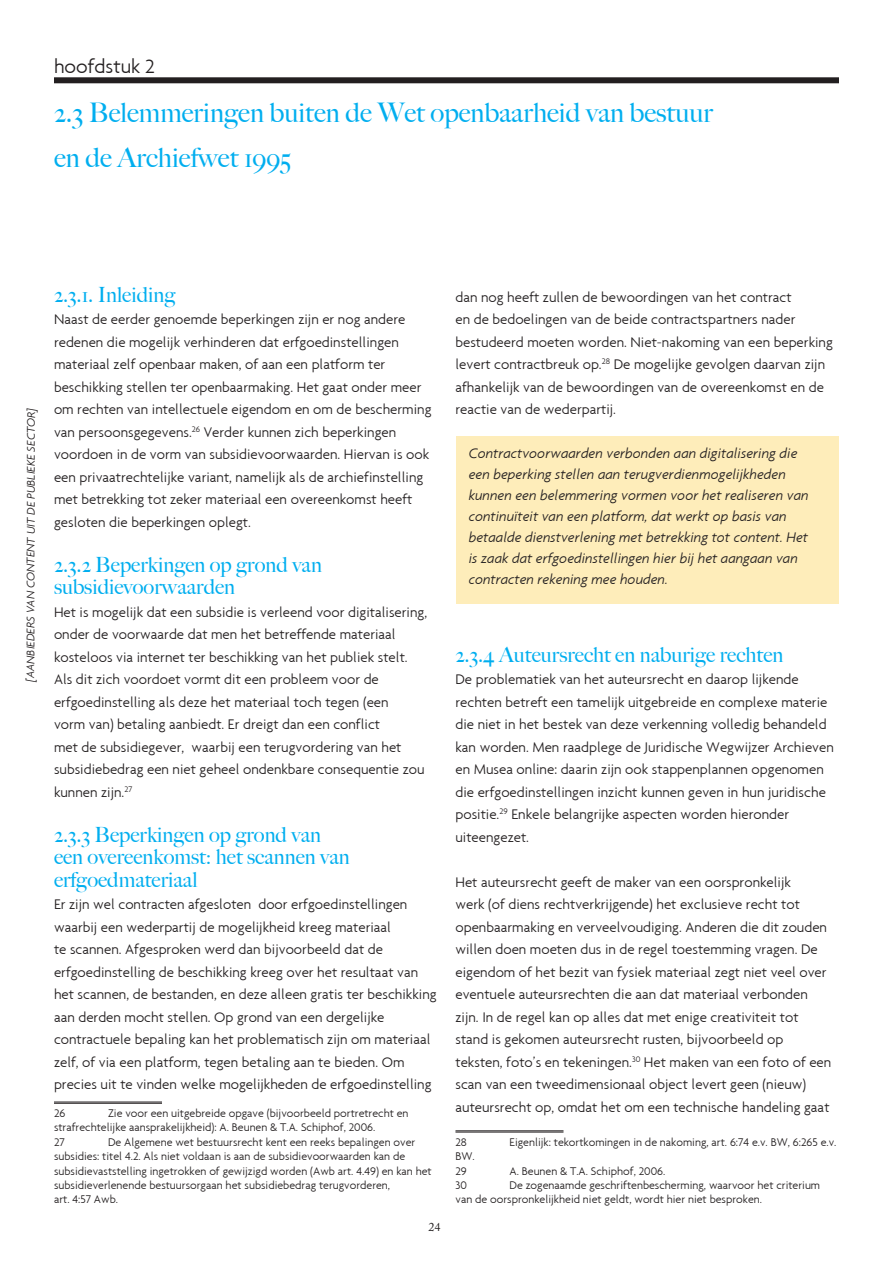
<style>
.page{position:relative;width:893px;height:1263px;background:#fff}
.page>*{position:absolute;margin:0;border:0;box-sizing:border-box;transform-origin:0 0}
.t1{font:500 27px/45px "Big Caslon";color:#00aeef}
.t2{font:500 21px/22.5px "Big Caslon";color:#00aeef}
.t3{font:300 21px "Agenda";color:#231f20}
.t4{font:300 15px/22.5px "Agenda";color:#231f20}
.t5{font:italic 300 15px/21px "Agenda";color:#231f20}
.t6{font:300 12px/14.4px "Agenda";color:#231f20}
.t7{font:italic 300 12px "Agenda";letter-spacing:-.005em;color:#231f20}
.t8{font:12px "Adobe Caslon Pro";color:#231f20}
</style>
<div class="page">
<div style="left:54px;top:77px;width:785px;height:6px;background:#231f20"></div>
<hr style="left:54px;top:1102px;width:108px;height:1px;background:#231f20">
<hr style="left:54px;top:1103px;width:108px;height:1px;background:#231f20">
<hr style="left:455px;top:1130px;width:108px;height:1px;background:#231f20">
<hr style="left:455px;top:1132px;width:108px;height:1px;background:#231f20">
<div style="left:456px;top:436px;width:383px;height:168px;background:#feedba"></div>
<h2 class="t3" style="left:54px;top:54px;width:102px">hoofdstuk 2</h2>
<h1 class="t1" style="left:54px;top:90px;width:661px">2.3 Belemmeringen buiten de Wet openbaarheid van bestuur en de Archiefwet 1995</h1>
<p class="t7" style="left:24px;top:682px;width:276px;rotate:-90deg">[Aanbieders van content uit de publieke sector]</p>
<h2 class="t2" style="left:54px;top:283px;width:123px">2.3.1. Inleiding</h2>
<p class="t4" style="left:54px;top:308px;width:379px">Naast de eerder genoemde beperkingen zijn er nog andere redenen die mogelijk verhinderen dat erfgoedinstellingen materiaal zelf openbaar maken, of aan een platform ter beschikking stellen ter openbaarmaking. Het gaat onder meer om rechten van intellectuele eigendom en om de bescherming van persoonsgegevens.<sup>26</sup> Verder kunnen zich beperkingen voordoen in de vorm van subsidievoorwaarden. Hiervan is ook een privaatrechtelijke variant, namelijk als de archiefinstelling met betrekking tot zeker materiaal een overeenkomst heeft gesloten die beperkingen oplegt.</p>
<h2 class="t2" style="left:54px;top:553px;width:269px">2.3.2 Beperkingen op grond van subsidievoorwaarden</h2>
<p class="t4" style="left:54px;top:600px;width:375px">Het is mogelijk dat een subsidie is verleend voor digitalisering, onder de voorwaarde dat men het betreffende materiaal kosteloos via internet ter beschikking van het publiek stelt.<br>Als dit zich voordoet vormt dit een probleem voor de erfgoedinstelling als deze het materiaal toch tegen (een<br>vorm van) betaling aanbiedt. Er dreigt dan een conflict<br>met de subsidiegever, waarbij een terugvordering van het subsidiebedrag een niet geheel ondenkbare consequentie zou kunnen zijn.<sup>27</sup></p>
<h2 class="t2" style="left:54px;top:823px;width:297px">2.3.3 Beperkingen op grond van een overeenkomst: het scannen van erfgoedmateriaal</h2>
<p class="t4" style="left:54px;top:893px;width:384px">Er zijn wel contracten afgesloten door erfgoedinstellingen waarbij een wederpartij de mogelijkheid kreeg materiaal<br>te scannen. Afgesproken werd dan bijvoorbeeld dat de erfgoedinstelling de beschikking kreeg over het resultaat van het scannen, de bestanden, en deze alleen gratis ter beschikking aan derden mocht stellen. Op grond van een dergelijke contractuele bepaling kan het problematisch zijn om materiaal zelf, of via een platform, tegen betaling aan te bieden. Om precies uit te vinden welke mogelijkheden de erfgoedinstelling</p>
<p class="t6" style="left:54px;top:1106px;width:13px">26</p>
<p class="t6" style="left:54px;top:1106px;width:356px;text-indent:54px">Zie voor een uitgebreide opgave (bijvoorbeeld portretrecht en strafrechtelijke aansprakelijkheid): A. Beunen &amp; T.A. Schiphof, 2006.<br>27</p>
<p class="t6" style="left:54px;top:1134px;width:379px;text-indent:54px">De Algemene wet bestuursrecht kent een reeks bepalingen over subsidies: titel 4.2. Als niet voldaan is aan de subsidievoorwaarden kan de subsidievaststelling ingetrokken of gewijzigd worden (Awb art. 4.49) en kan het subsidieverlenende bestuursorgaan het subsidiebedrag terugvorderen,<br>art. 4:57 Awb.</p>
<p class="t8" style="left:428px;top:1220px;width:13px">24</p>
<p class="t4" style="left:455px;top:285px;width:379px">dan nog heeft zullen de bewoordingen van het contract<br>en de bedoelingen van de beide contractspartners nader bestudeerd moeten worden. Niet-nakoming van een beperking levert contractbreuk op.<sup>28</sup> De mogelijke gevolgen daarvan zijn afhankelijk van de bewoordingen van de overeenkomst en de reactie van de wederpartij.</p>
<p class="t5" style="left:469px;top:443px;width:341px">Contractvoorwaarden verbonden aan digitalisering die een beperking stellen aan terugverdienmogelijkheden kunnen een belemmering vormen voor het realiseren van continuïteit van een platform, dat werkt op basis van betaalde dienstverlening met betrekking tot content. Het is zaak dat erfgoedinstellingen hier bij het aangaan van contracten rekening mee houden.</p>
<h2 class="t2" style="left:455px;top:643px;width:329px">2.3.4 Auteursrecht en naburige rechten</h2>
<p class="t4" style="left:455px;top:668px;width:380px">De problematiek van het auteursrecht en daarop lijkende rechten betreft een tamelijk uitgebreide en complexe materie die niet in het bestek van deze verkenning volledig behandeld kan worden. Men raadplege de Juridische Wegwijzer Archieven en Musea online: daarin zijn ook stappenplannen opgenomen die erfgoedinstellingen inzicht kunnen geven in hun juridische positie.<sup>29</sup> Enkele belangrijke aspecten worden hieronder uiteengezet.</p>
<p class="t4" style="left:455px;top:870px;width:377px">Het auteursrecht geeft de maker van een oorspronkelijk<br>werk (of diens rechtverkrijgende) het exclusieve recht tot openbaarmaking en verveelvoudiging. Anderen die dit zouden willen doen moeten dus in de regel toestemming vragen. De eigendom of het bezit van fysiek materiaal zegt niet veel over eventuele auteursrechten die aan dat materiaal verbonden zijn. In de regel kan op alles dat met enige creativiteit tot stand is gekomen auteursrecht rusten, bijvoorbeeld op teksten, foto’s en tekeningen.<sup>30</sup> Het maken van een foto of een scan van een tweedimensionaal object levert geen (nieuw) auteursrecht op, omdat het om een technische handeling gaat</p>
<p class="t6" style="left:455px;top:1134px;width:13px">28</p>
<p class="t6" style="left:509px;top:1134px;width:328px">Eigenlijk: tekortkomingen in de nakoming, art. 6:74 e.v. BW, 6:265 e.v.</p>
<p class="t6" style="left:455px;top:1149px;width:21px">BW.<br>29</p>
<p class="t6" style="left:509px;top:1163px;width:157px">A. Beunen &amp; T.A. Schiphof, 2006.</p>
<p class="t6" style="left:455px;top:1178px;width:366px;text-indent:54px">De zogenaamde geschriftenbescherming, waarvoor het criterium van de oorspronkelijkheid niet geldt, wordt hier niet besproken.</p>
<p class="t6" style="left:455px;top:1178px;width:13px">30</p>
</div>
